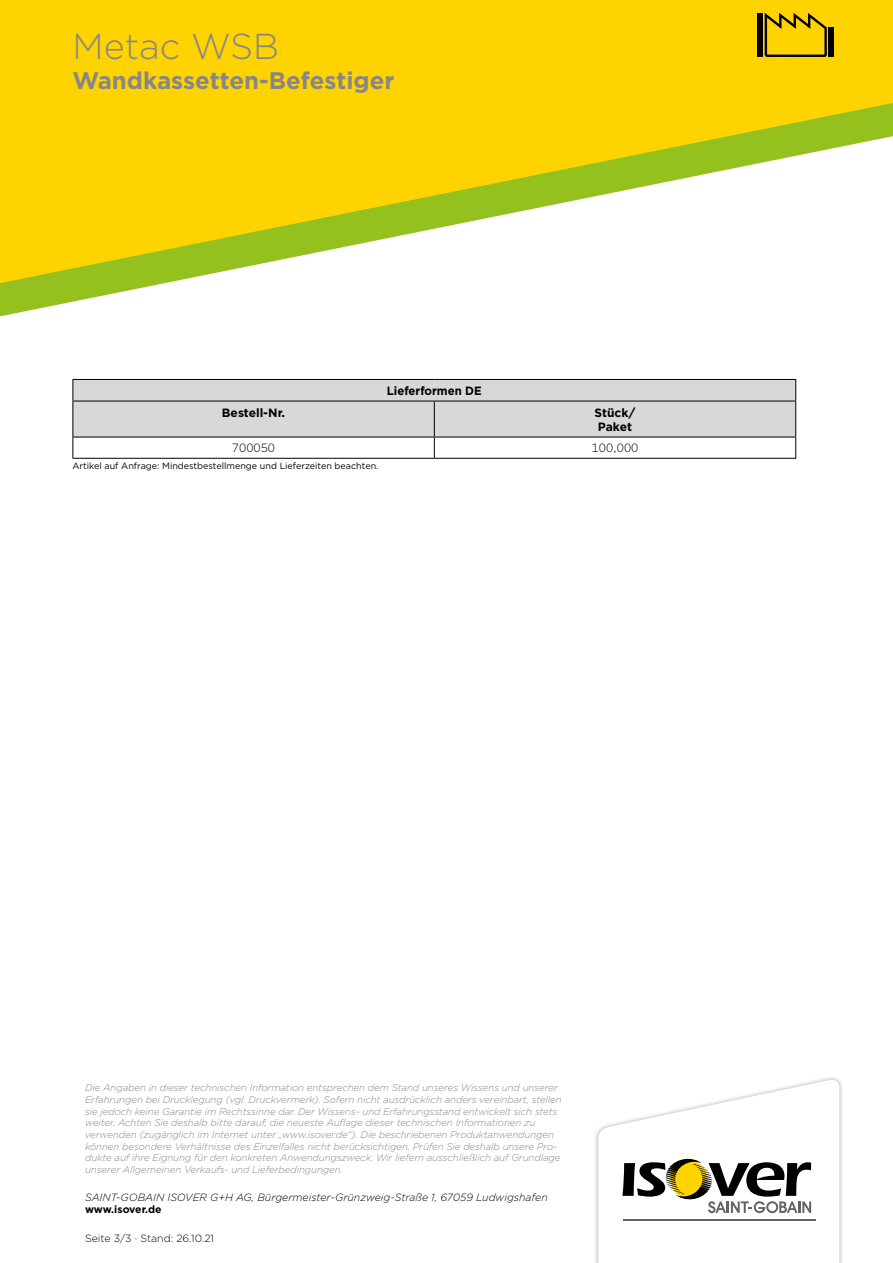
<style>
.page{position:relative;width:893px;height:1263px;background:#fff}
.page>*{position:absolute;margin:0;border:0;box-sizing:border-box;transform-origin:0 0}
.t1{font:300 36px "Gotham";color:#878787}
.t2{font:700 24px "Gotham";color:#878787}
.t3{font:700 12px/14.4px "Gotham";color:#000}
.t4{font:700 12px "Gotham";color:#000;scale:.95 1}
.t5{font:300 12px "Gotham";color:#000}
.t6{font:italic 300 10.5px "Gotham";color:#000}
.t7{font:300 10.5px "Gotham";color:#000}
.t8{font:700 10.5px "Gotham";letter-spacing:-.005em;color:#000}
.t9{font:italic 300 9.75px/11.7px "Gotham";letter-spacing:-.01em;color:#878787}
.t10{font:9px "Gotham";color:#000}
</style>
<div class="page">
<div style="left:594px;top:1075px;width:250px;height:188px;background:#000;opacity:.3"></div>
<svg style="left:598px;top:1078px;width:241px;height:185px"></svg>
<svg style="left:0;top:283px;width:165px;height:33px"></svg>
<hr style="left:72px;top:458px;width:362px;height:1px;background:#000">
<hr style="left:434px;top:458px;width:362px;height:1px;background:#000">
<hr style="left:72px;top:379px;width:362px;height:1px;background:#000">
<hr style="left:434px;top:379px;width:362px;height:1px;background:#000">
<svg style="left:72px;top:380px;width:724px;height:78px"></svg>
<hr style="left:72px;top:401px;width:362px;height:1px;background:#000">
<hr style="left:72px;top:401px;width:1px;height:36px;background:#000">
<hr style="left:72px;top:437px;width:362px;height:1px;background:#000">
<hr style="left:434px;top:401px;width:362px;height:1px;background:#000">
<hr style="left:434px;top:401px;width:1px;height:36px;background:#000">
<hr style="left:795px;top:401px;width:1px;height:36px;background:#000">
<hr style="left:434px;top:437px;width:362px;height:1px;background:#000">
<svg style="left:0;top:0;width:893px;height:283px;fill:#ffd300"></svg>
<svg style="left:765px;top:13px;width:62px;height:44px;background:#cba800"></svg>
<div style="left:757px;top:13px;width:6px;height:44px;background:#000"></div>
<div style="left:828px;top:27px;width:6px;height:30px;background:#000"></div>
<h1 class="t1" style="left:72px;top:23px;width:208px">Metac WSB</h1>
<h2 class="t2" style="left:72px;top:64px;width:324px">Wandkassetten-Befestiger</h2>
<p class="t4" style="left:387px;top:383px;width:101px">Lieferformen DE</p>
<p class="t3" style="left:222px;top:405px;width:65px">Bestell-Nr.</p>
<p class="t3" style="left:594px;top:405px;width:43px">Stück/<br>Paket</p>
<p class="t5" style="left:232px;top:440px;width:45px">700050</p>
<p class="t5" style="left:592px;top:440px;width:48px">100,000</p>
<p class="t10" style="left:72px;top:460px;width:307px">Artikel auf Anfrage: Mindestbestellmenge und Lieferzeiten beachten.</p>
<p class="t9" style="left:85px;top:1081px;width:478px">Die Angaben in dieser technischen Information entsprechen dem Stand unseres Wissens und unserer Erfahrungen bei Drucklegung (vgl. Druckvermerk). Sofern nicht ausdrücklich anders vereinbart, stellen sie jedoch keine Garantie im Rechtssinne dar. Der Wissens- und Erfahrungsstand entwickelt sich stets weiter. Achten Sie deshalb bitte darauf, die neueste Auflage dieser technischen Informationen zu verwenden (zugänglich im Internet unter „www.isover.de“). Die beschriebenen Produktanwendungen können besondere Verhältnisse des Einzelfalles nicht berücksichtigen. Prüfen Sie deshalb unsere Pro&shy;dukte auf ihre Eignung für den konkreten Anwendungszweck. Wir liefern ausschließlich auf Grundlage unserer Allgemeinen Verkaufs- und Lieferbedingungen.</p>
<p class="t6" style="left:85px;top:1190px;width:464px">SAINT-GOBAIN ISOVER G+H AG, Bürgermeister-Grünzweig-Straße 1, 67059 Ludwigshafen</p>
<p class="t7" style="left:85px;top:1231px;width:131px">Seite 3/3 · Stand: 26.10.21</p>
<p class="t8" style="left:85px;top:1202px;width:78px">www.isover.de</p>
</div>
